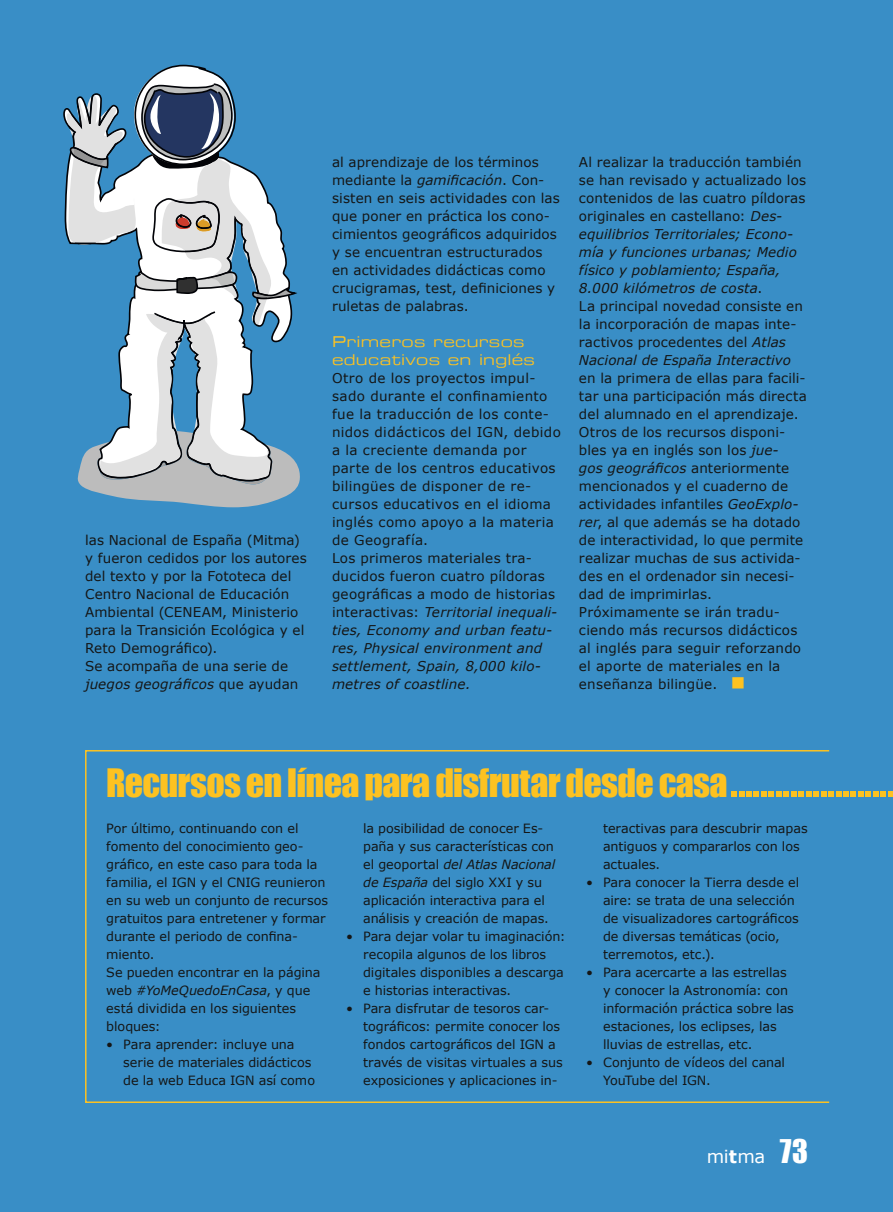
<style>
.page{position:relative;width:893px;height:1212px;background:#398ec6}
.page>*{position:absolute;margin:0;border:0;box-sizing:border-box;transform-origin:0 0}
.t1{font:36px "Impact";letter-spacing:-.02em;color:#fdc221}
.t2{font:18px "Verdana";color:#fff}
.t3{font:15px/18px "Eurostile Extended";letter-spacing:.02em;color:#fdc221}
.t4{font:13.5px/18px "Verdana";letter-spacing:.01em;color:#151616}
.t5{font:12.75px/18px "Verdana";letter-spacing:-.005em;color:#151616}
.s1{font-style:italic}
.s2{color:#fdc221}
.s3{font-weight:700}
.s4{font-family:"Impact";font-size:30px}
</style>
<div class="page">
<div style="left:85px;top:750px;width:745px;height:353px;border:2px solid #fdc221"></div>
<svg style="left:731px;top:791px;width:162px;height:6px"></svg>
<svg style="left:66px;top:65px;width:234px;height:442px"></svg>
<p class="t4" style="left:85px;top:531px;width:223px">las Nacional de España (Mitma) y fueron cedidos por los autores del texto y por la Fototeca del<br>Centro Nacional de Educación<br>Ambiental (CENEAM, Ministerio para la Transición Ecológica y el<br>Reto Demográfico).<br>Se acompaña de una serie de <span class="s1">juegos geográficos</span> que ayudan</p>
<p class="t4" style="left:332px;top:153px;width:229px">al aprendizaje de los términos mediante la <span class="s1">gamificación</span>. Con&shy;sisten en seis actividades con las que poner en práctica los cono&shy;cimientos geográficos adquiridos y se encuentran estructurados en actividades didácticas como crucigramas, test, definiciones y ruletas de palabras.</p>
<p class="t3" style="left:332px;top:332px;width:205px">Primeros recursos educativos en inglés</p>
<p class="t4" style="left:332px;top:369px;width:230px">Otro de los proyectos impul&shy;sado durante el confinamiento fue la traducción de los conte&shy;nidos didácticos del IGN, debido a la creciente demanda por parte de los centros educativos bilingües de disponer de re&shy;cursos educativos en el idioma inglés como apoyo a la materia de Geografía.<br>Los primeros materiales tra&shy;ducidos fueron cuatro píldoras geográficas a modo de historias interactivas: <span class="s1">Territorial inequali&shy;ties, Economy and urban featu&shy;res, Physical environment and settlement, Spain, 8,000 kilo&shy;metres of coastline.</span></p>
<p class="t4" style="left:579px;top:153px;width:229px">Al realizar la traducción también se han revisado y actualizado los contenidos de las cuatro píldoras originales en castellano: <span class="s1">Des&shy;equilibrios Territoriales; Econo&shy;mía y funciones urbanas; Medio físico y poblamiento; España,<br>8.000 kilómetros de costa</span>.<br>La principal novedad consiste en la incorporación de mapas inte&shy;ractivos procedentes del <span class="s1">Atlas<br>Nacional de España Interactivo</span></p>
<p class="t4" style="left:579px;top:369px;width:229px">en la primera de ellas para facili&shy;tar una participación más directa del alumnado en el aprendizaje.<br>Otros de los recursos disponi&shy;bles ya en inglés son los <span class="s1">jue-<br>gos geográficos</span> anteriormente mencionados y el cuaderno de actividades infantiles <span class="s1">GeoExplo&shy;rer</span>, al que además se ha dotado de interactividad, lo que permite realizar muchas de sus activida&shy;des en el ordenador sin necesi&shy;dad de imprimirlas.<br>Próximamente se irán tradu&shy;ciendo más recursos didácticos al inglés para seguir reforzando el aporte de materiales en la enseñanza bilingüe. <span class="s2">■</span></p>
<h1 class="t1" style="left:106px;top:754px;width:623px">Recursos en línea para disfrutar desde casa</h1>
<p class="t5" style="left:106px;top:819px;width:223px">Por último, continuando con el fomento del conocimiento geo&shy;gráfico, en este caso para toda la familia, el IGN y el CNIG reunieron en su web un conjunto de recursos gratuitos para entretener y formar durante el periodo de confina&shy;miento.<br>Se pueden encontrar en la página web <span class="s1">#YoMeQuedoEnCasa</span>, y que está dividida en los siguientes bloques:</p>
<p class="t5" style="left:123px;top:1035px;width:193px;text-indent:-17px">• Para aprender: incluye una serie de materiales didácticos de la web Educa IGN así como</p>
<p class="t5" style="left:363px;top:819px;width:194px">la posibilidad de conocer Es&shy;paña y sus características con el geoportal <span class="s1">del Atlas Nacional de España</span> del siglo XXI y su aplicación interactiva para el análisis y creación de mapas.</p>
<p class="t5" style="left:363px;top:927px;width:204px;text-indent:-17px">• Para dejar volar tu imaginación: recopila algunos de los libros digitales disponibles a descarga e historias interactivas.</p>
<p class="t5" style="left:363px;top:999px;width:201px;text-indent:-17px">• Para disfrutar de tesoros car&shy;tográficos: permite conocer los fondos cartográficos del IGN a través de visitas virtuales a sus exposiciones y aplicaciones in-</p>
<p class="t5" style="left:603px;top:819px;width:206px">teractivas para descubrir mapas antiguos y compararlos con los actuales.</p>
<p class="t5" style="left:603px;top:873px;width:198px;text-indent:-17px">• Para conocer la Tierra desde el aire: se trata de una selección de visualizadores cartográficos de diversas temáticas (ocio, terremotos, etc.).</p>
<p class="t5" style="left:603px;top:963px;width:192px;text-indent:-17px">• Para acercarte a las estrellas y conocer la Astronomía: con información práctica sobre las estaciones, los eclipses, las lluvias de estrellas, etc.</p>
<p class="t5" style="left:603px;top:1053px;width:184px;text-indent:-17px">• Conjunto de vídeos del canal<br>YouTube del IGN.</p>
<h2 class="t2" style="left:707px;top:1145px;width:103px">mi<span class="s3">t</span>ma <span class="s4">73</span></h2>
</div>
